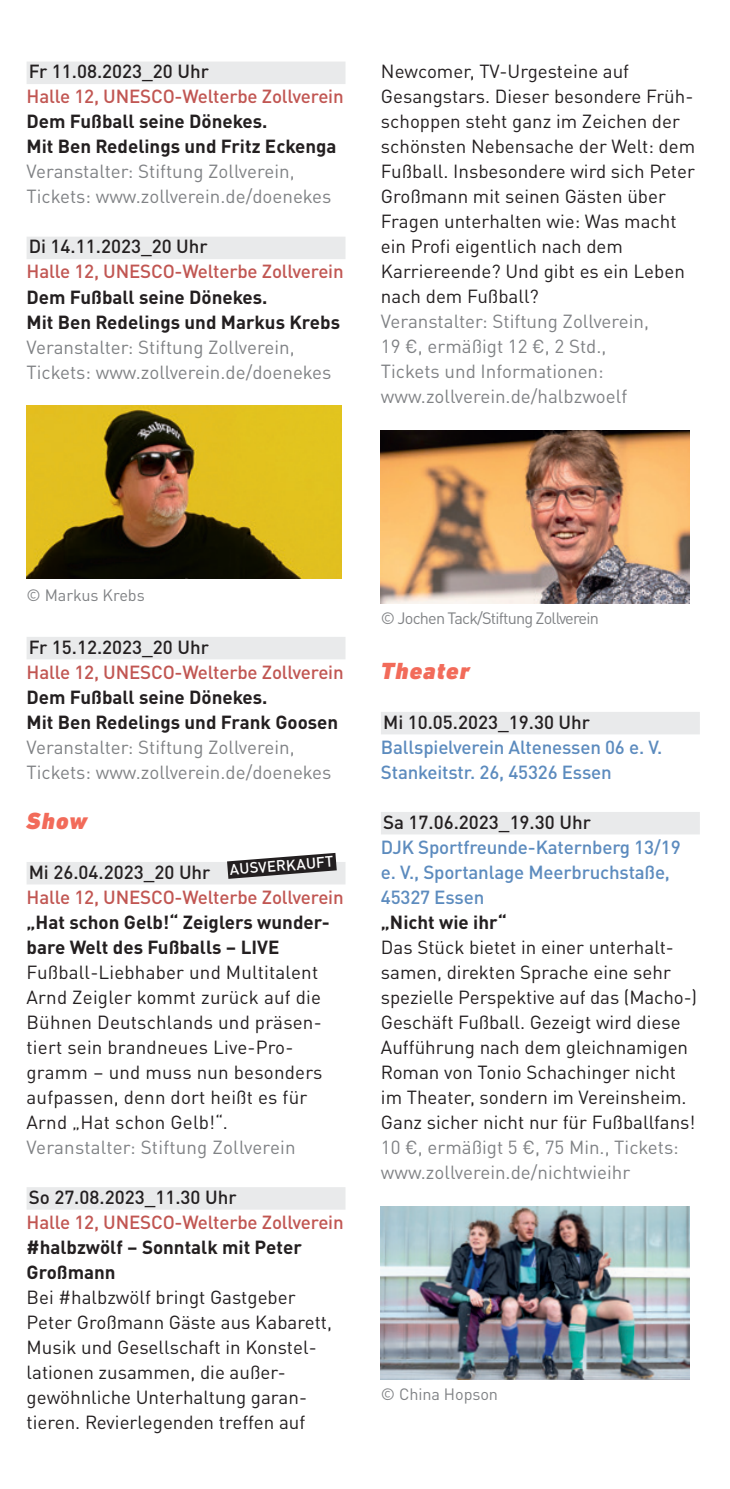
<style>
.page{position:relative;width:730px;height:1489px;background:#fff}
.page>*{position:absolute;margin:0;border:0;box-sizing:border-box;transform-origin:0 0}
.t1{font:italic 900 23.75px "DIN Next LT Pro";letter-spacing:.05em;color:#f26b5a}
.t2{font:18.75px/25px "DIN Pro";color:#231f20}
.t3{font:18.75px/25px "DIN Pro";color:#808285}
.t4{font:700 18.75px/25px "DIN Pro";color:#231f20}
.t5{font:500 18.75px "DIN Pro";letter-spacing:-.01em;color:#c15652}
.t6{font:500 18.75px "DIN Pro";color:#231f20}
.t7{font:500 18.75px/25px "DIN Pro";letter-spacing:-.01em;color:#5c8bbe}
.t8{font:16.25px "DIN Pro";letter-spacing:-.05em;color:#808285}
.t9{font:16.25px "DIN Pro";letter-spacing:-.005em;color:#808285}
.t10{font:500 15px "DIN Pro";color:#fff}
</style>
<div class="page">
<div style="left:27px;top:62px;width:318px;height:22px;background:#e9eaeb"></div>
<div style="left:27px;top:237px;width:318px;height:22px;background:#e9eaeb"></div>
<div style="left:27px;top:637px;width:318px;height:22px;background:#e9eaeb"></div>
<div style="left:27px;top:862px;width:318px;height:22px;background:#e9eaeb"></div>
<div style="left:27px;top:1187px;width:318px;height:22px;background:#e9eaeb"></div>
<div style="left:381px;top:712px;width:319px;height:22px;background:#e9eaeb"></div>
<div style="left:381px;top:812px;width:319px;height:22px;background:#e9eaeb"></div>
<img style="left:27px;top:406px;width:315px;height:172px">
<img style="left:381px;top:431px;width:308px;height:172px">
<img style="left:381px;top:1206px;width:308px;height:172px">
<svg style="left:227px;top:853px;width:110px;height:25px"></svg>
<p class="t6" style="left:29px;top:65px;width:182px">Fr 11.08.2023_20 Uhr</p>
<p class="t5" style="left:27px;top:90px;width:319px">Halle 12, UNESCO-Welterbe Zollverein</p>
<p class="t4" style="left:27px;top:111px;width:311px">Dem Fußball seine Dönekes.<br>Mit Ben Redelings und Fritz Eckenga</p>
<p class="t3" style="left:27px;top:161px;width:306px">Veranstalter: Stiftung Zollverein,<br>Tickets: www.zollverein.de/doenekes</p>
<p class="t6" style="left:29px;top:240px;width:181px">Di 14.11.2023_20 Uhr</p>
<p class="t5" style="left:27px;top:265px;width:319px">Halle 12, UNESCO-Welterbe Zollverein</p>
<p class="t4" style="left:27px;top:286px;width:315px">Dem Fußball seine Dönekes.<br>Mit Ben Redelings und Markus Krebs</p>
<p class="t3" style="left:27px;top:336px;width:306px">Veranstalter: Stiftung Zollverein,<br>Tickets: www.zollverein.de/doenekes</p>
<p class="t2" style="left:381px;top:61px;width:316px">Newcomer, TV-Urgesteine auf<br>Gesangstars. Dieser besondere Früh&shy;schoppen steht ganz im Zeichen der schönsten Nebensache der Welt: dem<br>Fußball. Insbesondere wird sich Peter<br>Großmann mit seinen Gästen über<br>Fragen unterhalten wie: Was macht ein Profi eigentlich nach dem<br>Karriere ende? Und gibt es ein Leben nach dem Fußball?</p>
<p class="t3" style="left:381px;top:311px;width:270px">Veranstalter: Stiftung Zollverein,<br>19 €, ermäßigt 12 €, 2 Std.,<br>Tickets und Informationen: www.zollverein.de/halbzwoelf</p>
<p class="t9" style="left:27px;top:589px;width:120px">© Markus Krebs</p>
<p class="t6" style="left:29px;top:640px;width:182px">Fr 15.12.2023_20 Uhr</p>
<p class="t5" style="left:27px;top:665px;width:319px">Halle 12, UNESCO-Welterbe Zollverein</p>
<p class="t4" style="left:27px;top:686px;width:313px">Dem Fußball seine Dönekes.<br>Mit Ben Redelings und Frank Goosen</p>
<p class="t3" style="left:27px;top:736px;width:306px">Veranstalter: Stiftung Zollverein,<br>Tickets: www.zollverein.de/doenekes</p>
<p class="t1" style="left:27px;top:811px;width:62px">Show</p>
<p class="t6" style="left:29px;top:865px;width:183px">Mi 26.04.2023_20 Uhr</p>
<p class="t5" style="left:27px;top:890px;width:319px">Halle 12, UNESCO-Welterbe Zollverein</p>
<p class="t4" style="left:27px;top:911px;width:305px">„Hat schon Gelb!“ Zeiglers wunder&shy;bare Welt des Fußballs – LIVE</p>
<p class="t2" style="left:27px;top:961px;width:297px">Fußball-Liebhaber und Multitalent<br>Arnd Zeigler kommt zurück auf die<br>Bühnen Deutschlands und präsen&shy;tiert sein brandneues Live-Pro&shy;gramm – und muss nun besonders aufpassen, denn dort heißt es für<br>Arnd „Hat schon Gelb!“.</p>
<p class="t3" style="left:27px;top:1136px;width:271px">Veranstalter: Stiftung Zollverein</p>
<p class="t6" style="left:29px;top:1190px;width:209px">So 27.08.2023_11.30 Uhr</p>
<p class="t5" style="left:27px;top:1215px;width:319px">Halle 12, UNESCO-Welterbe Zollverein</p>
<p class="t4" style="left:27px;top:1236px;width:277px">#halbzwölf – Sonntalk mit Peter<br>Großmann</p>
<p class="t2" style="left:27px;top:1286px;width:307px">Bei #halbzwölf bringt Gastgeber Peter Großmann Gäste aus Kabarett, Musik und Gesellschaft in Konstel - lationen zusammen, die außer&shy;gewöhnliche Unterhaltung garan - tieren. Revierlegenden treffen auf</p>
<p class="t10" style="left:229px;top:864px;width:105px;rotate:-5deg">AUSVERKAUFT</p>
<p class="t8" style="left:381px;top:612px;width:219px">© Jochen Tack/Stiftung Zollverein</p>
<p class="t1" style="left:381px;top:661px;width:90px">Theater</p>
<p class="t6" style="left:383px;top:715px;width:209px">Mi 10.05.2023_19.30 Uhr</p>
<p class="t7" style="left:381px;top:736px;width:283px">Ballspielverein Altenessen 06 e. V.<br>Stankeitstr. 26, 45326 Essen</p>
<p class="t6" style="left:383px;top:815px;width:209px">Sa 17.06.2023_19.30 Uhr</p>
<p class="t7" style="left:381px;top:836px;width:301px">DJK Sportfreunde-Katernberg 13/19 e. V., Sportanlage Meerbruchstaße,<br>45327 Essen</p>
<p class="t4" style="left:381px;top:911px;width:127px">„Nicht wie ihr“</p>
<p class="t2" style="left:381px;top:936px;width:318px">Das Stück bietet in einer unterhalt&shy;samen, direkten Sprache eine sehr spezielle Perspektive auf das (Macho-)<br>Geschäft Fußball. Gezeigt wird diese Aufführung nach dem gleichnamigen Roman von Tonio Schachinger nicht im Theater, sondern im Vereinsheim.<br>Ganz sicher nicht nur für Fußballfans!</p>
<p class="t3" style="left:381px;top:1136px;width:299px">10 €, ermäßigt 5 €, 75 Min., Tickets: www.zollverein.de/nichtwieihr</p>
<p class="t9" style="left:381px;top:1387px;width:119px">© China Hopson</p>
</div>
